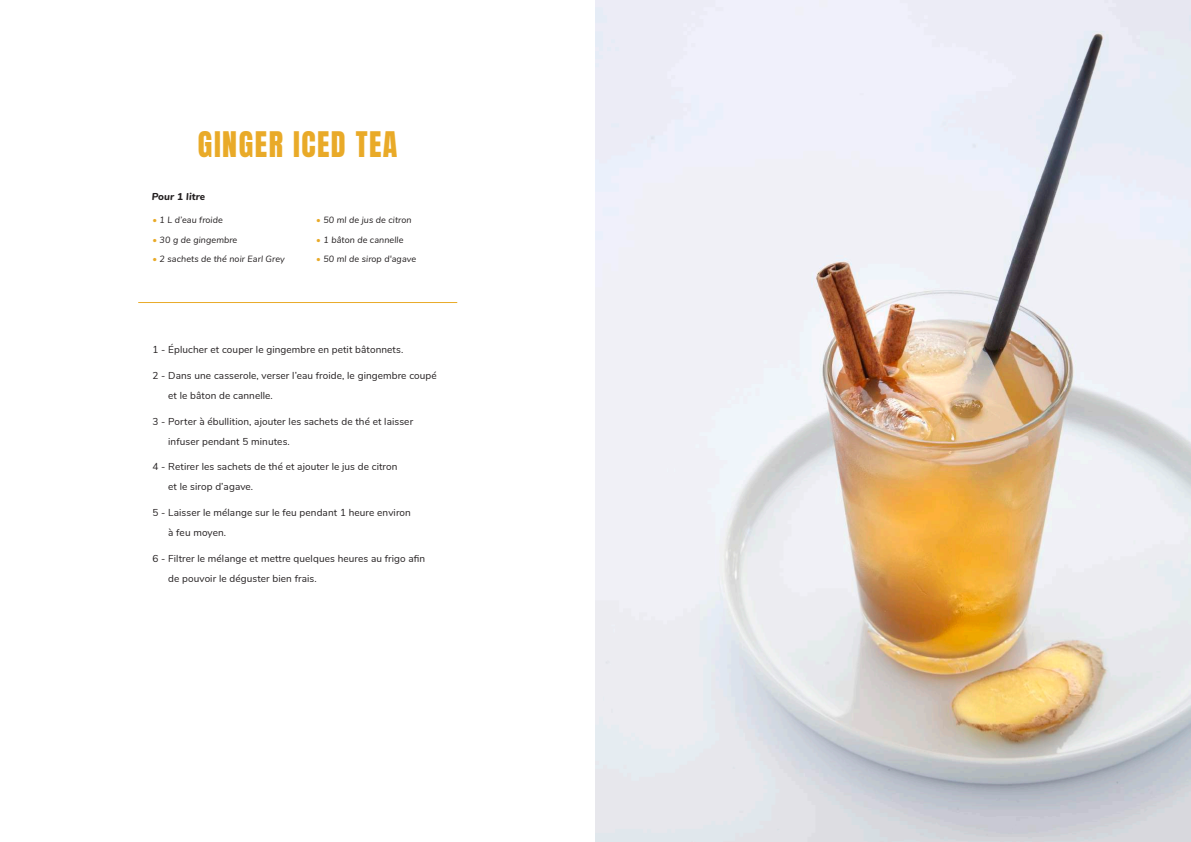
<style>
.page{position:relative;width:1191px;height:842px;background:#fff}
.page>*{position:absolute;margin:0;border:0;box-sizing:border-box;transform-origin:0 0}
.t1{font:30px "Anton";letter-spacing:.05em;color:#e9aa28}
.t2{font:10px/20px "Nunito";letter-spacing:.01em;color:#231f20}
.t3{font:italic 800 10px "Nunito";letter-spacing:.01em;color:#231f20}
.t4{font:italic 9px "Nunito";letter-spacing:.01em;color:#231f20}
.s1{color:#e9aa28}
</style>
<div class="page">
<hr style="left:138px;top:302px;width:319px;height:1px;background:#e9ab28">
<img style="left:595px;top:0;width:596px;height:842px">
<h1 class="t1" style="left:198px;top:129px;width:201px">GINGER ICED TEA</h1>
<p class="t3" style="left:152px;top:189px;width:55px">Pour 1 litre</p>
<p class="t4" style="left:152px;top:213px;width:72px"><span class="s1">•</span> 1 L d’eau froide</p>
<p class="t4" style="left:152px;top:233px;width:86px"><span class="s1">•</span> 30 g de gingembre</p>
<p class="t4" style="left:152px;top:253px;width:134px"><span class="s1">•</span> 2 sachets de thé noir Earl Grey</p>
<p class="t4" style="left:316px;top:213px;width:97px"><span class="s1">•</span> 50 ml de jus de citron</p>
<p class="t4" style="left:316px;top:233px;width:89px"><span class="s1">•</span> 1 bâton de cannelle</p>
<p class="t4" style="left:316px;top:253px;width:102px"><span class="s1">•</span> 50 ml de sirop d'agave</p>
<p class="t2" style="left:152px;top:339px;width:252px">1 - Éplucher et couper le gingembre en petit bâtonnets.</p>
<p class="t2" style="left:168px;top:365px;width:270px;text-indent:-16px">2 - Dans une casserole, verser l’eau froide, le gingembre coupé et le bâton de cannelle.</p>
<p class="t2" style="left:168px;top:410px;width:246px;text-indent:-16px">3 - Porter à ébullition, ajouter les sachets de thé et laisser infuser pendant 5 minutes.</p>
<p class="t2" style="left:168px;top:456px;width:231px;text-indent:-16px">4 - Retirer les sachets de thé et ajouter le jus de citron et le sirop d’agave.</p>
<p class="t2" style="left:168px;top:502px;width:244px;text-indent:-16px">5 - Laisser le mélange sur le feu pendant 1 heure environ à feu moyen.</p>
<p class="t2" style="left:168px;top:547px;width:259px;text-indent:-16px">6 - Filtrer le mélange et mettre quelques heures au frigo afin de pouvoir le déguster bien frais.</p>
</div>
